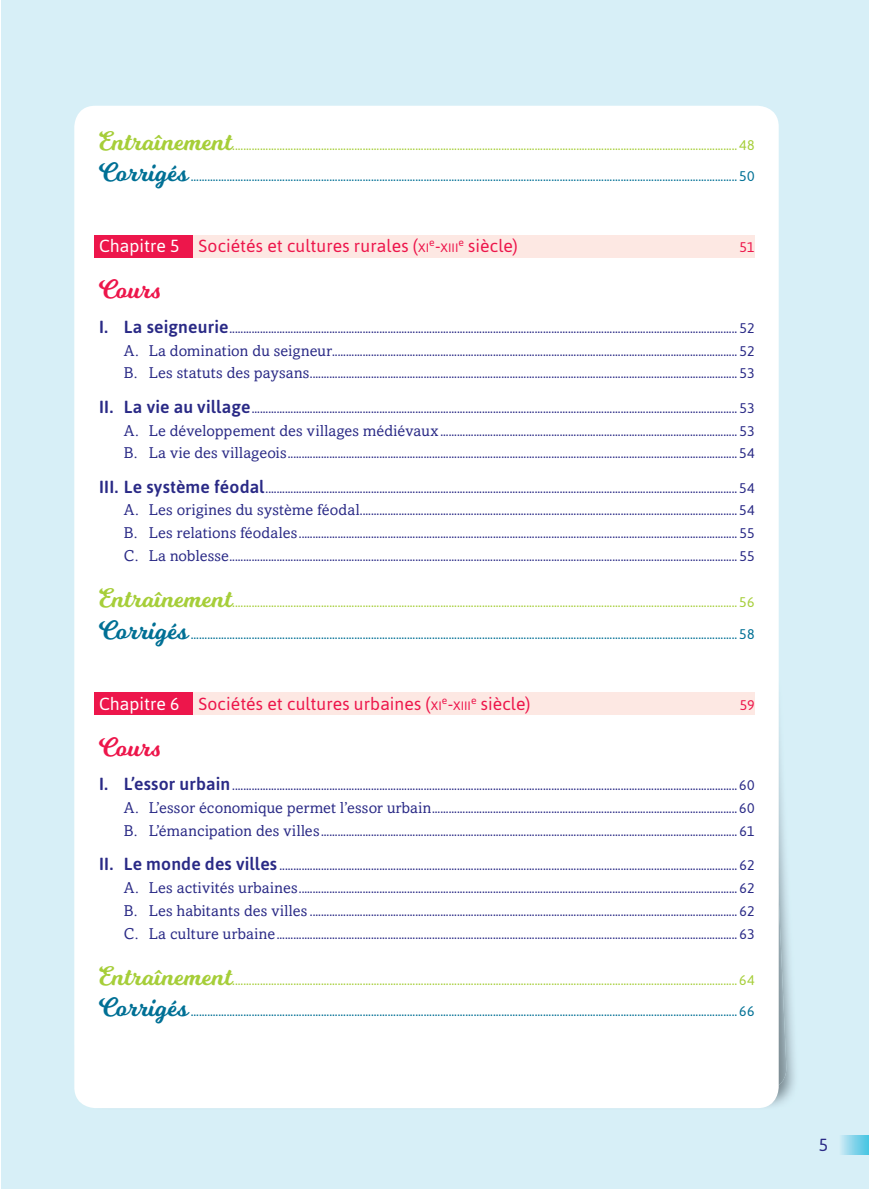
<style>
.page{position:relative;width:869px;height:1189px;background:#fff}
.page>*{position:absolute;margin:0;border:0;box-sizing:border-box;transform-origin:0 0}
.t1{font:26.25px "Milkshake";letter-spacing:.005em;color:#ed164b}
.t2{font:17.5px "Asap";color:#ed164b}
.t3{font:17.5px "Asap";color:#2a2a86}
.t4{font:14px/22.8px "Asap";letter-spacing:.005em;color:#2a2a86;text-align:justify}
.t5{font:14px "Asap";color:#007095}
.t6{font:14px "Asap";color:#a6ce39}
.t7{font:14px "Asap";color:#ed164b}
.t8{font:12.25px "Asap";color:#ed164b}
.s1{font-family:"Milkshake";font-size:26.25px}
.s2{color:#fff}
.s3{font-size:12.25px}
.s4{font-size:17.5px}
.s5{font-weight:500;font-size:17.5px}
.s6{font-family:"Amasis MT Std";font-size:15.75px}
</style>
<div class="page">
<div style="left:1px;top:0;width:867px;height:1189px;background:#d7eff7"></div>
<div style="left:838px;top:1135px;width:30px;height:19px;background:linear-gradient(to right,#d4ebf6,#4bc5e3)"></div>
<div style="left:74px;top:106px;width:704px;height:1002px;background:#fff;border-radius:21px"></div>
<div style="left:94px;top:235px;width:99px;height:22px;background:#ed164b"></div>
<div style="left:193px;top:235px;width:561px;height:22px;background:#fde8e3"></div>
<div style="left:94px;top:692px;width:99px;height:23px;background:#ed164b"></div>
<div style="left:193px;top:692px;width:561px;height:23px;background:#fde8e3"></div>
<p class="t6" style="left:99px;top:139px;width:656px"><span class="s1">Entraînement</span>...................................................................................................................................................................................... 48</p>
<p class="t5" style="left:99px;top:171px;width:656px"><span class="s1">Corrigés</span> ..................................................................................................................................................................................................... 50</p>
<p class="t2" style="left:99px;top:239px;width:331px"><span class="s2">Chapitre 5</span> Sociétés et cultures rurales (<span class="s3">XI</span></p>
<p class="t8" style="left:429px;top:243px;width:31px"><sup>e</sup><span class="s4">-</span>XIII</p>
<p class="t2" style="left:458px;top:239px;width:61px"><sup>e</sup> siècle)</p>
<p class="t7" style="left:739px;top:241px;width:17px">51</p>
<h1 class="t1" style="left:99px;top:280px;width:62px">Cours</h1>
<p class="t4" style="left:124px;top:318px;width:632px;text-indent:-25px"><span class="s5">I. La seigneurie</span> ....................................................................................................................................................................................... 52<br><span class="s6">A. La domination du seigneur</span> .................................................................................................................................................. 52<br><span class="s6">B. Les statuts des paysans</span> .......................................................................................................................................................... 53</p>
<p class="t4" style="left:124px;top:397px;width:632px;text-indent:-25px"><span class="s5">II. La vie au village</span> ............................................................................................................................................................................... 53<br><span class="s6">A. Le développement des villages médiévaux</span> ........................................................................................................... 53<br><span class="s6">B. La vie des villageois</span> .................................................................................................................................................................. 54</p>
<p class="t4" style="left:124px;top:477px;width:632px;text-indent:-25px"><span class="s5">III. Le système féodal</span> .......................................................................................................................................................................... 54<br><span class="s6">A. Les origines du système féodal</span> ........................................................................................................................................ 54<br><span class="s6">B. Les relations féodales</span> .............................................................................................................................................................. 55<br><span class="s6">C. La noblesse</span> ....................................................................................................................................................................................... 55</p>
<p class="t6" style="left:99px;top:597px;width:656px"><span class="s1">Entraînement</span>...................................................................................................................................................................................... 56</p>
<p class="t5" style="left:99px;top:628px;width:656px"><span class="s1">Corrigés</span> ..................................................................................................................................................................................................... 58</p>
<p class="t2" style="left:99px;top:696px;width:344px"><span class="s2">Chapitre 6</span> Sociétés et cultures urbaines (<span class="s3">XI</span></p>
<p class="t8" style="left:442px;top:700px;width:31px"><sup>e</sup><span class="s4">-</span>XIII</p>
<p class="t2" style="left:471px;top:696px;width:61px"><sup>e</sup> siècle)</p>
<p class="t7" style="left:739px;top:699px;width:16px">59</p>
<h1 class="t1" style="left:99px;top:737px;width:62px">Cours</h1>
<p class="t4" style="left:124px;top:775px;width:632px;text-indent:-25px"><span class="s5">I. L’essor urbain</span> ...................................................................................................................................................................................... 60<br><span class="s6">A. L’essor économique permet l’essor urbain</span> .............................................................................................................. 60<br><span class="s6">B. L’émancipation des villes</span> ...................................................................................................................................................... 61</p>
<p class="t4" style="left:124px;top:855px;width:632px;text-indent:-25px"><span class="s5">II. Le monde des villes</span> ..................................................................................................................................................................... 62<br><span class="s6">A. Les activités urbaines</span> .............................................................................................................................................................. 62<br><span class="s6">B. Les habitants des villes</span> .......................................................................................................................................................... 62<br><span class="s6">C. La culture urbaine</span> ...................................................................................................................................................................... 63</p>
<p class="t6" style="left:99px;top:974px;width:656px"><span class="s1">Entraînement</span>...................................................................................................................................................................................... 64</p>
<p class="t5" style="left:99px;top:1006px;width:656px"><span class="s1">Corrigés</span> ..................................................................................................................................................................................................... 66</p>
<p class="t3" style="left:818px;top:1138px;width:11px">5</p>
</div>
